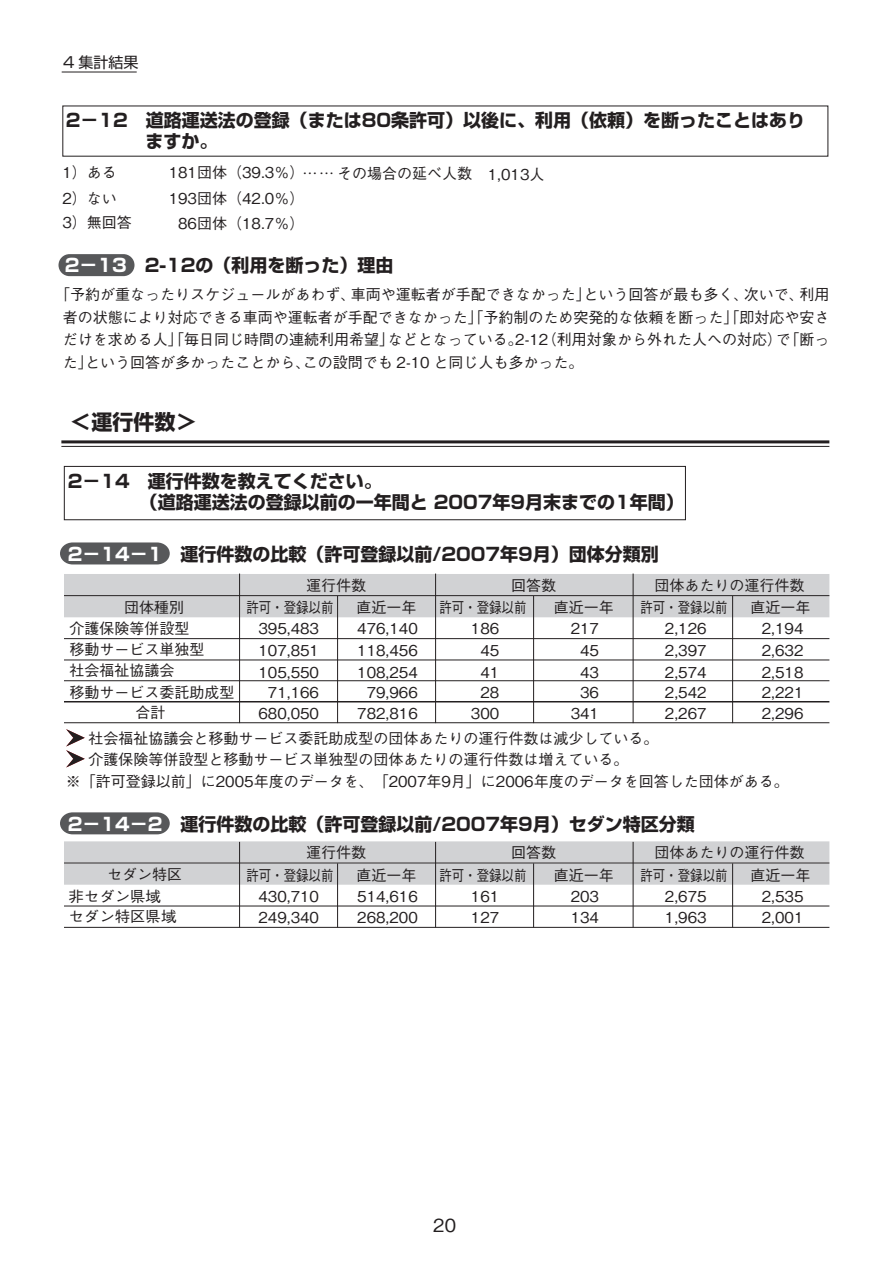
<style>
.page{position:relative;width:893px;height:1263px;background:#fff}
.page>*{position:absolute;margin:0;border:0;box-sizing:border-box;transform-origin:0 0}
.t1{font:700 21px "Shin Go Pro";color:#231f20}
.t2{font:700 18px/21.6px "Shin Go Pro";color:#231f20}
.t3{font:500 18px "Gothic BBB Pro";color:#231f20}
.t4{font:500 15px/22.5px "Gothic BBB Pro";color:#231f20}
.t5{font:500 15px "Gothic BBB Pro";color:#231f20;scale:.83 1}
.t6{font:15px "Shin Go Pro";color:#231f20}
.s1{color:#fff}
</style>
<div class="page">
<svg style="left:58px;top:254px;width:76px;height:22px;background:#626365"></svg>
<svg style="left:61px;top:71px;width:76px;height:2px"></svg>
<svg style="left:60px;top:542px;width:110px;height:22px;background:#626365"></svg>
<div style="left:64px;top:466px;width:622px;height:54px;border:1px solid #231f20"></div>
<svg style="left:60px;top:812px;width:110px;height:22px;background:#626264"></svg>
<svg style="left:64px;top:841px;width:766px;height:87px"></svg>
<svg style="left:64px;top:573px;width:766px;height:194px"></svg>
<svg style="left:61px;top:440px;width:769px;height:7px;background:#807e7f"></svg>
<p class="t6" style="left:63px;top:49px;width:77px">4 集計結果</p>
<p class="t2" style="left:146px;top:107px;width:661px;text-indent:-80px">2－12　道路運送法の登録（または80条許可）以後に、利用（依頼）を断ったことはありますか。</p>
<p class="t4" style="left:62px;top:158px;width:71px;line-height:24.9px">1）ある<br>2）ない<br>3）無回答</p>
<p class="t4" style="left:169px;top:161px;width:350px">181団体（39.3％）…… その場合の延べ人数　　　</p>
<p class="t4" style="left:488px;top:162px;width:58px">1,013人</p>
<p class="t4" style="left:163px;top:184px;width:143px;line-height:24.8px;text-align:center">193団体（42.0％）　86団体（18.7％）</p>
<p class="t2" style="left:65px;top:253px;width:330px"><span class="s1">2－13</span> 2-12の（利用を断った）理由</p>
<p class="t4" style="left:63px;top:282px;width:768px;text-align:justify;text-indent:-8px">「予約が重なったりスケジュールがあわず、車両や運転者が手配できなかった」という回答が最も多く、次いで、利用者の状態により対応できる車両や運転者が手配できなかった」「予約制のため突発的な依頼を断った」「即対応や安さだけを求める人」「毎日同じ時間の連続利用希望」などとなっている。2-12（利用対象から外れた人への対応）で「断った」という回答が多かったことから、この設問でも 2-10 と同じ人も多かった。</p>
<h1 class="t1" style="left:70px;top:406px;width:127px">＜運行件数＞</h1>
<p class="t2" style="left:140px;top:468px;width:546px;text-indent:-72px">2－14　運行件数を教えてください。<br>（道路運送法の登録以前の一年間と 2007年9月末までの1年間）</p>
<p class="t2" style="left:68px;top:541px;width:593px"><span class="s1">2－14－1</span> 運行件数の比較（許可登録以前/2007年9月）団体分類別</p>
<p class="t4" style="left:306px;top:572px;width:61px">運行件数</p>
<p class="t4" style="left:511px;top:572px;width:46px">回答数</p>
<p class="t4" style="left:654px;top:572px;width:152px">団体あたりの運行件数</p>
<p class="t4" style="left:124px;top:594px;width:61px">団体種別</p>
<p class="t5" style="left:246px;top:595px;width:106px">許可・登録以前</p>
<p class="t4" style="left:356px;top:594px;width:61px">直近一年</p>
<p class="t5" style="left:439px;top:595px;width:106px">許可・登録以前</p>
<p class="t4" style="left:554px;top:594px;width:61px">直近一年</p>
<p class="t5" style="left:640px;top:595px;width:106px">許可・登録以前</p>
<p class="t4" style="left:750px;top:594px;width:61px">直近一年</p>
<p class="t4" style="left:69px;top:615px;width:136px;line-height:21.8px">介護保険等併設型移動サービス単独型</p>
<p class="t4" style="left:69px;top:657px;width:166px">社会福祉協議会<br>移動サービス委託助成型</p>
<p class="t4" style="left:135px;top:699px;width:31px">合計</p>
<p class="t4" style="left:258px;top:616px;width:62px">395,483</p>
<p class="t4" style="left:357px;top:616px;width:62px">476,140</p>
<p class="t4" style="left:471px;top:616px;width:30px">186</p>
<p class="t4" style="left:571px;top:616px;width:30px">217</p>
<p class="t4" style="left:665px;top:616px;width:43px">2,126</p>
<p class="t4" style="left:762px;top:616px;width:43px">2,194</p>
<p class="t4" style="left:258px;top:637px;width:62px">107,851</p>
<p class="t4" style="left:357px;top:637px;width:62px">118,456</p>
<p class="t4" style="left:480px;top:637px;width:20px">45</p>
<p class="t4" style="left:580px;top:637px;width:20px">45</p>
<p class="t4" style="left:665px;top:637px;width:43px">2,397</p>
<p class="t4" style="left:762px;top:637px;width:43px">2,632</p>
<p class="t4" style="left:258px;top:659px;width:62px">105,550</p>
<p class="t4" style="left:357px;top:659px;width:62px">108,254</p>
<p class="t4" style="left:480px;top:659px;width:20px">41</p>
<p class="t4" style="left:580px;top:659px;width:20px">43</p>
<p class="t4" style="left:665px;top:659px;width:43px">2,574</p>
<p class="t4" style="left:762px;top:659px;width:43px">2,518</p>
<p class="t4" style="left:268px;top:679px;width:53px">71,166</p>
<p class="t4" style="left:367px;top:679px;width:53px">79,966</p>
<p class="t4" style="left:480px;top:679px;width:20px">28</p>
<p class="t4" style="left:580px;top:679px;width:20px">36</p>
<p class="t4" style="left:665px;top:679px;width:43px">2,542</p>
<p class="t4" style="left:762px;top:679px;width:43px">2,221</p>
<p class="t4" style="left:258px;top:700px;width:62px">680,050</p>
<p class="t4" style="left:357px;top:700px;width:62px">782,816</p>
<p class="t4" style="left:471px;top:700px;width:30px">300</p>
<p class="t4" style="left:571px;top:700px;width:30px">341</p>
<p class="t4" style="left:665px;top:700px;width:43px">2,267</p>
<p class="t4" style="left:762px;top:700px;width:43px">2,296</p>
<p class="t4" style="left:88px;top:725px;width:571px">社会福祉協議会と移動サービス委託助成型の団体あたりの運行件数は減少している。</p>
<p class="t4" style="left:88px;top:746px;width:541px">介護保険等併設型と移動サービス単独型の団体あたりの運行件数は増えている。</p>
<p class="t4" style="left:66px;top:768px;width:724px">※「許可登録以前」に2005年度のデータを、「2007年9月」に2006年度のデータを回答した団体がある。</p>
<p class="t2" style="left:68px;top:811px;width:629px"><span class="s1">2－14－2</span> 運行件数の比較（許可登録以前/2007年9月）セダン特区分類</p>
<p class="t4" style="left:107px;top:861px;width:76px">セダン特区</p>
<p class="t4" style="left:69px;top:884px;width:109px;line-height:20.2px">非セダン県域セダン特区県域</p>
<p class="t4" style="left:306px;top:839px;width:61px">運行件数</p>
<p class="t4" style="left:511px;top:839px;width:46px">回答数</p>
<p class="t4" style="left:654px;top:839px;width:152px">団体あたりの運行件数</p>
<p class="t5" style="left:246px;top:863px;width:106px">許可・登録以前</p>
<p class="t4" style="left:356px;top:862px;width:61px">直近一年</p>
<p class="t5" style="left:439px;top:863px;width:106px">許可・登録以前</p>
<p class="t4" style="left:554px;top:862px;width:61px">直近一年</p>
<p class="t5" style="left:640px;top:863px;width:106px">許可・登録以前</p>
<p class="t4" style="left:750px;top:862px;width:61px">直近一年</p>
<p class="t4" style="left:258px;top:884px;width:62px">430,710</p>
<p class="t4" style="left:357px;top:884px;width:62px">514,616</p>
<p class="t4" style="left:471px;top:884px;width:30px">161</p>
<p class="t4" style="left:571px;top:884px;width:30px">203</p>
<p class="t4" style="left:665px;top:884px;width:43px">2,675</p>
<p class="t4" style="left:762px;top:884px;width:43px">2,535</p>
<p class="t4" style="left:258px;top:904px;width:62px">249,340</p>
<p class="t4" style="left:357px;top:904px;width:62px">268,200</p>
<p class="t4" style="left:471px;top:904px;width:30px">127</p>
<p class="t4" style="left:571px;top:904px;width:30px">134</p>
<p class="t4" style="left:665px;top:904px;width:43px">1,963</p>
<p class="t4" style="left:762px;top:904px;width:43px">2,001</p>
<p class="t3" style="left:433px;top:1211px;width:24px">20</p>
</div>
